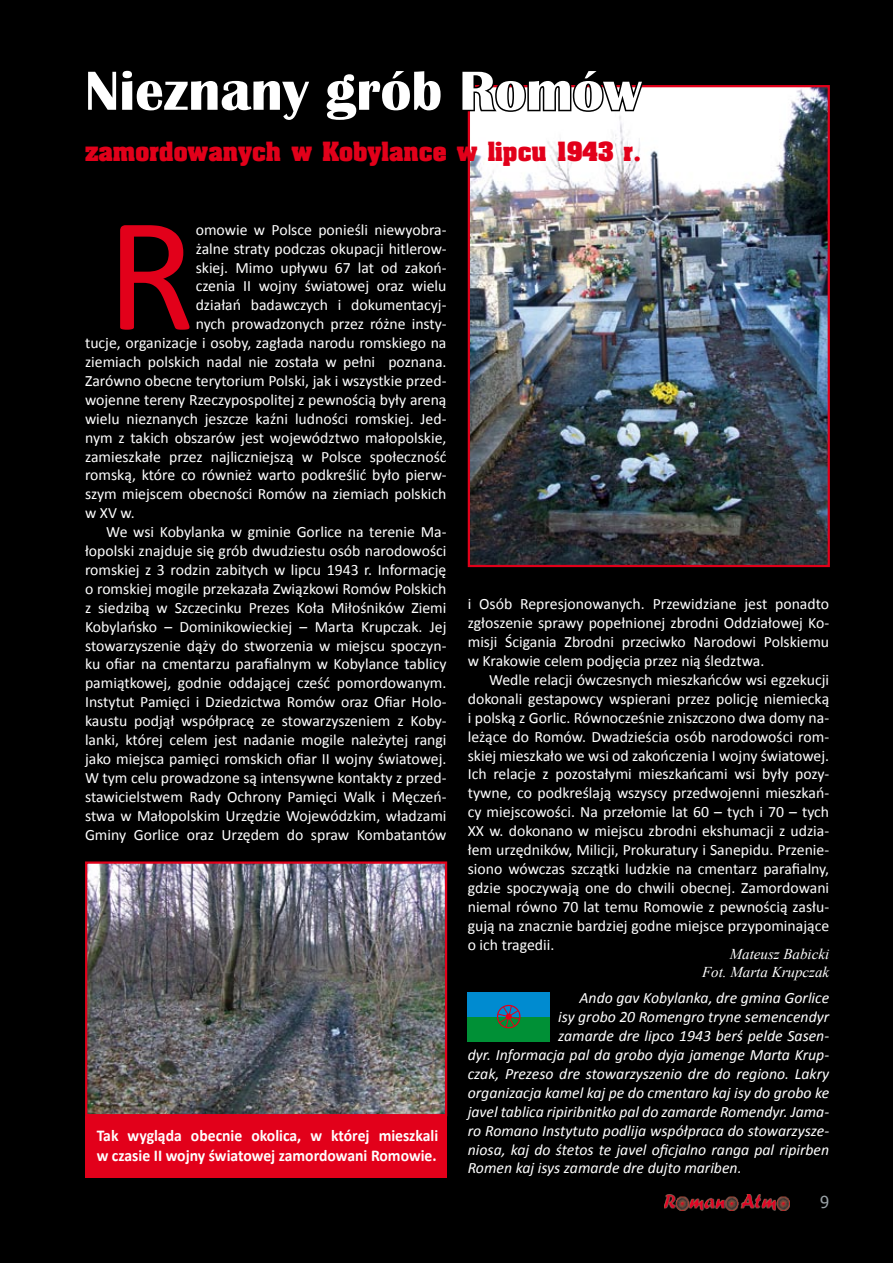
<style>
.page{position:relative;width:893px;height:1263px;background:#000}
.page>*{position:absolute;margin:0;border:0;box-sizing:border-box;transform-origin:0 0}
.t1{font:164.55px "Calibri";color:#e2001a}
.t2{font:700 57px "Britannic";color:#fff}
.t3{font:700 22.5px "Aardvark";color:#e2001a}
.t4{font:700 16.5px/19.8px "Calibri";color:#fff;scale:.95 1}
.t5{font:15.75px/18.9px "Calibri";color:#fff;text-align:justify}
.t6{font:italic 15.75px "Calibri";color:#fff}
.t7{font:italic 15px/18px "Times New Roman";color:#fff;text-align:right}
</style>
<div class="page">
<img style="left:471px;top:88px;width:356px;height:476px">
<div style="left:468px;top:85px;width:362px;height:482px;border:2px solid #e2001a"></div>
<svg style="left:467px;top:85px;width:179px;height:28px"></svg>
<img style="left:88px;top:864px;width:356px;height:249px">
<div style="left:85px;top:861px;width:362px;height:255px;border:2px solid #e2001a"></div>
<div style="left:85px;top:1116px;width:361px;height:62px;background:#e2001a"></div>
<div style="left:468px;top:992px;width:82px;height:24px;background:#008bd0"></div>
<div style="left:468px;top:1016px;width:82px;height:25px;background:#009036"></div>
<svg style="left:496px;top:1004px;width:26px;height:25px"></svg>
<h2 class="t2" style="left:85px;top:59px;width:558px">Nieznany grób Romów</h2>
<h3 class="t3" style="left:85px;top:136px;width:557px">zamordowanych w Kobylance w lipcu 1943 r.</h3>
<h1 class="t1" style="left:106px;top:173px;width:91px">R</h1>
<p class="t5" style="left:196px;top:219px;width:252px">omowie w Polsce ponieśli niewyobra-</p>
<p class="t5" style="left:196px;top:238px;width:252px">żalne straty podczas okupacji hitlerow-</p>
<p class="t5" style="left:196px;top:257px;width:252px">skiej. Mimo upływu 67 lat od zakoń-</p>
<p class="t5" style="left:196px;top:276px;width:252px">czenia II wojny światowej oraz wielu</p>
<p class="t5" style="left:196px;top:295px;width:252px">działań badawczych i dokumentacyj-</p>
<p class="t5" style="left:196px;top:314px;width:252px">nych prowadzonych przez różne insty-</p>
<p class="t5" style="left:85px;top:333px;width:363px">tucje, organizacje i osoby, zagłada narodu romskiego na</p>
<p class="t5" style="left:85px;top:352px;width:363px">ziemiach polskich nadal nie została w pełni poznana.</p>
<p class="t5" style="left:85px;top:370px;width:363px">Zarówno obecne terytorium Polski, jak i wszystkie przed-</p>
<p class="t5" style="left:85px;top:389px;width:363px">wojenne tereny Rzeczypospolitej z pewnością były areną</p>
<p class="t5" style="left:85px;top:408px;width:363px">wielu nieznanych jeszcze kaźni ludności romskiej. Jed-</p>
<p class="t5" style="left:85px;top:427px;width:363px">nym z takich obszarów jest województwo małopolskie,</p>
<p class="t5" style="left:85px;top:446px;width:363px">zamieszkałe przez najliczniejszą w Polsce społeczność</p>
<p class="t5" style="left:85px;top:465px;width:363px">romską, które co również warto podkreślić było pierw-</p>
<p class="t5" style="left:85px;top:484px;width:363px">szym miejscem obecności Romów na ziemiach polskich</p>
<p class="t5" style="left:85px;top:503px;width:51px">w XV w.</p>
<p class="t5" style="left:106px;top:522px;width:342px">We wsi Kobylanka w gminie Gorlice na terenie Ma-</p>
<p class="t5" style="left:85px;top:541px;width:363px">łopolski znajduje się grób dwudziestu osób narodowości</p>
<p class="t5" style="left:85px;top:559px;width:363px">romskiej z 3 rodzin zabitych w lipcu 1943 r. Informację</p>
<p class="t5" style="left:85px;top:578px;width:363px">o romskiej mogile przekazała Związkowi Romów Polskich</p>
<p class="t5" style="left:85px;top:597px;width:363px">z siedzibą w Szczecinku Prezes Koła Miłośników Ziemi</p>
<p class="t5" style="left:85px;top:616px;width:363px">Kobylańsko – Dominikowieckiej – Marta Krupczak. Jej</p>
<p class="t5" style="left:85px;top:635px;width:363px">stowarzyszenie dąży do stworzenia w miejscu spoczyn-</p>
<p class="t5" style="left:85px;top:654px;width:363px">ku ofiar na cmentarzu parafialnym w Kobylance tablicy</p>
<p class="t5" style="left:85px;top:673px;width:363px">pamiątkowej, godnie oddającej cześć pomordowanym.</p>
<p class="t5" style="left:85px;top:692px;width:363px">Instytut Pamięci i Dziedzictwa Romów oraz Ofiar Holo-</p>
<p class="t5" style="left:85px;top:711px;width:363px">kaustu podjął współpracę ze stowarzyszeniem z Koby-</p>
<p class="t5" style="left:85px;top:730px;width:363px">lanki, której celem jest nadanie mogile należytej rangi</p>
<p class="t5" style="left:85px;top:748px;width:363px">jako miejsca pamięci romskich ofiar II wojny światowej.</p>
<p class="t5" style="left:85px;top:767px;width:363px">W tym celu prowadzone są intensywne kontakty z przed-</p>
<p class="t5" style="left:85px;top:786px;width:363px">stawicielstwem Rady Ochrony Pamięci Walk i Męczeń-</p>
<p class="t5" style="left:85px;top:805px;width:363px">stwa w Małopolskim Urzędzie Wojewódzkim, władzami</p>
<p class="t5" style="left:85px;top:824px;width:363px">Gminy Gorlice oraz Urzędem do spraw Kombatantów</p>
<p class="t4" style="left:97px;top:1125px;width:361px">Tak wygląda obecnie okolica, w której mieszkali w czasie II wojny światowej zamordowani Romowie.</p>
<p class="t5" style="left:468px;top:594px;width:363px">i Osób Represjonowanych. Przewidziane jest ponadto zgłoszenie sprawy popełnionej zbrodni Oddziałowej Ko&shy;misji Ścigania Zbrodni przeciwko Narodowi Polskiemu w Krakowie celem podjęcia przez nią śledztwa.</p>
<p class="t5" style="left:468px;top:669px;width:363px;text-indent:21px">Wedle relacji ówczesnych mieszkańców wsi egzekucji dokonali gestapowcy wspierani przez policję niemiecką i polską z Gorlic. Równocześnie zniszczono dwa domy na&shy;leżące do Romów. Dwadzieścia osób narodowości rom&shy;skiej mieszkało we wsi od zakończenia I wojny światowej.<br>Ich relacje z pozostałymi mieszkańcami wsi były pozy&shy;tywne, co podkreślają wszyscy przedwojenni mieszkań&shy;cy miejscowości. Na przełomie lat 60 – tych i 70 – tych XX w. dokonano w miejscu zbrodni ekshumacji z udzia&shy;łem urzędników, Milicji, Prokuratury i Sanepidu. Przenie&shy;siono wówczas szczątki ludzkie na cmentarz parafialny, gdzie spoczywają one do chwili obecnej. Zamordowani niemal równo 70 lat temu Romowie z pewnością zasłu&shy;gują na znacznie bardziej godne miejsce przypominające o ich tragedii.</p>
<p class="t7" style="left:702px;top:945px;width:129px">Mateusz Babicki<br>Fot. Marta Krupczak</p>
<p class="t6" style="left:579px;top:988px;width:251px">Ando gav Kobylanka, dre gmina Gorlice</p>
<p class="t6" style="left:558px;top:1007px;width:272px">isy grobo 20 Romengro tryne semencendyr</p>
<p class="t6" style="left:558px;top:1026px;width:272px">zamarde dre lipco 1943 berś pelde Sasen-</p>
<p class="t6" style="left:468px;top:1045px;width:363px">dyr. Informacja pal da grobo dyja jamenge Marta Krup-</p>
<p class="t6" style="left:468px;top:1064px;width:363px">czak, Prezeso dre stowarzyszenio dre do regiono. Lakry</p>
<p class="t6" style="left:468px;top:1083px;width:363px">organizacja kamel kaj pe do cmentaro kaj isy do grobo ke</p>
<p class="t6" style="left:468px;top:1102px;width:363px">javel tablica ripiribnitko pal do zamarde Romendyr. Jama-</p>
<p class="t6" style="left:468px;top:1121px;width:363px">ro Romano Instytuto podlija współpraca do stowarzysze-</p>
<p class="t6" style="left:468px;top:1139px;width:363px">niosa, kaj do śtetos te javel oficjalno ranga pal ripirben</p>
<p class="t6" style="left:468px;top:1158px;width:275px">Romen kaj isys zamarde dre dujto mariben.</p>
</div>
